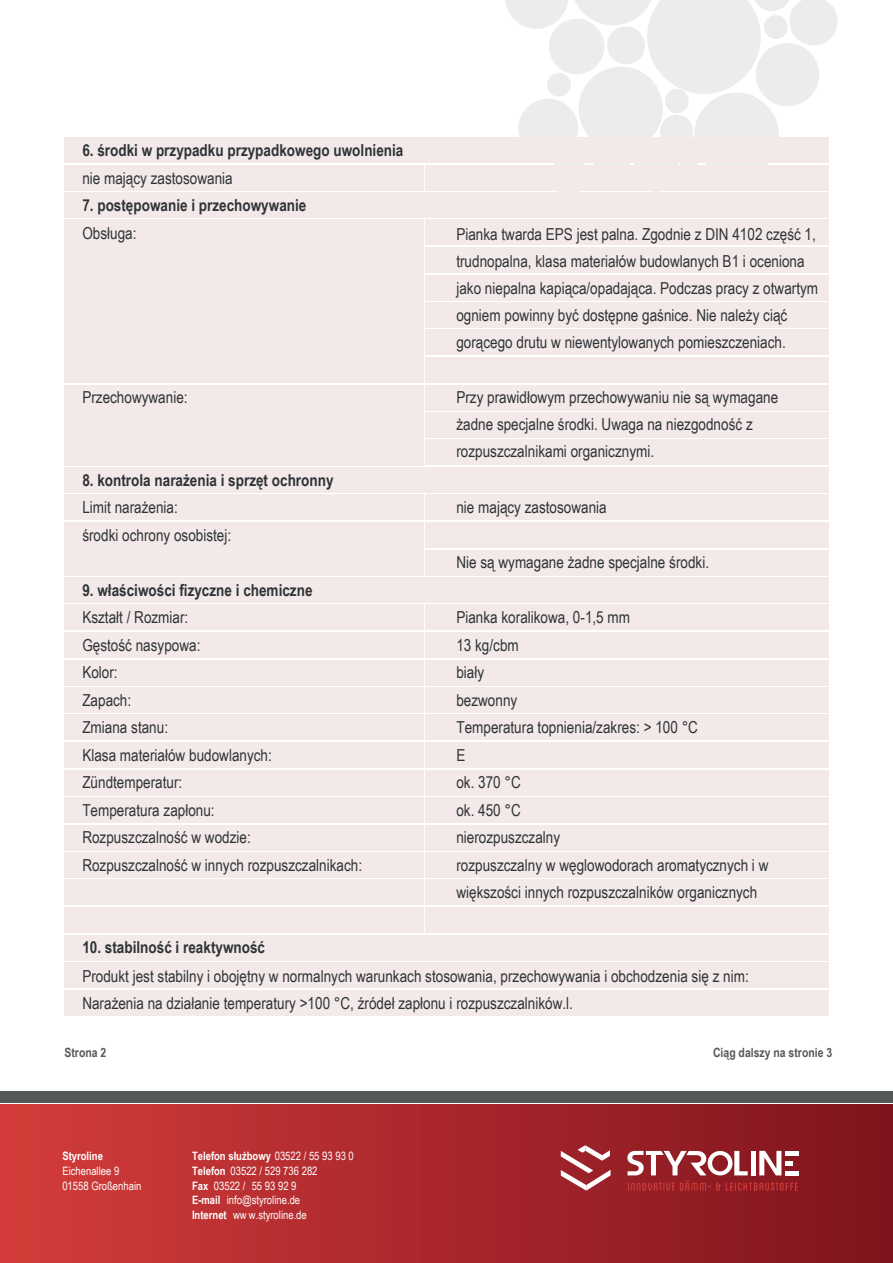
<style>
.page{position:relative;width:893px;height:1263px;background:#fff}
.page>*{position:absolute;margin:0;border:0;box-sizing:border-box;transform-origin:0 0}
.t1{font:16.5px/27px "Arial Narrow";color:#2e3337}
.t2{font:700 16.5px "Arial Narrow";color:#2e3337}
.t3{font:700 12.75px "Arial Narrow";color:#56595a}
.t4{font:11.55px/14.7px "Arial Narrow";color:#fff}
.t5{font:700 11.55px "Arial Narrow";color:#fff}
.s1{font-weight:700}
</style>
<div class="page">
<div style="left:64px;top:522px;width:360px;height:54px;background:#f4e9e9"></div>
<div style="left:64px;top:385px;width:359px;height:80px;background:#f4e9e9"></div>
<div style="left:64px;top:219px;width:360px;height:164px;background:#f4e9e9"></div>
<svg style="left:505px;top:0;width:333px;height:192px"></svg>
<div style="left:64px;top:852px;width:360px;height:26px;background:#f4e9e9"></div>
<div style="left:425px;top:852px;width:404px;height:26px;background:#f4e9e9"></div>
<div style="left:64px;top:879px;width:359px;height:26px;background:#f4e9e9"></div>
<div style="left:425px;top:879px;width:404px;height:26px;background:#f4e9e9"></div>
<div style="left:64px;top:907px;width:359px;height:26px;background:#f4e9e9"></div>
<div style="left:425px;top:907px;width:404px;height:26px;background:#f4e9e9"></div>
<div style="left:64px;top:797px;width:360px;height:26px;background:#f4e9e9"></div>
<div style="left:425px;top:797px;width:404px;height:26px;background:#f4e9e9"></div>
<div style="left:64px;top:825px;width:360px;height:26px;background:#f4e9e9"></div>
<div style="left:425px;top:825px;width:404px;height:26px;background:#f4e9e9"></div>
<div style="left:64px;top:714px;width:360px;height:26px;background:#f4e9e9"></div>
<div style="left:425px;top:714px;width:404px;height:26px;background:#f4e9e9"></div>
<div style="left:64px;top:742px;width:359px;height:26px;background:#f4e9e9"></div>
<div style="left:425px;top:742px;width:404px;height:26px;background:#f4e9e9"></div>
<div style="left:64px;top:770px;width:359px;height:26px;background:#f4e9e9"></div>
<div style="left:425px;top:770px;width:404px;height:26px;background:#f4e9e9"></div>
<div style="left:64px;top:687px;width:360px;height:26px;background:#f4e9e9"></div>
<div style="left:425px;top:687px;width:404px;height:26px;background:#f4e9e9"></div>
<div style="left:64px;top:604px;width:360px;height:26px;background:#f4e9e9"></div>
<div style="left:425px;top:604px;width:404px;height:26px;background:#f4e9e9"></div>
<div style="left:64px;top:632px;width:359px;height:26px;background:#f4e9e9"></div>
<div style="left:425px;top:632px;width:404px;height:26px;background:#f4e9e9"></div>
<div style="left:64px;top:660px;width:359px;height:26px;background:#f4e9e9"></div>
<div style="left:425px;top:660px;width:404px;height:26px;background:#f4e9e9"></div>
<div style="left:425px;top:550px;width:404px;height:26px;background:#f4e9e9"></div>
<div style="left:64px;top:577px;width:765px;height:26px;background:#f4e9e9"></div>
<div style="left:64px;top:467px;width:765px;height:26px;background:#f4e9e9"></div>
<div style="left:64px;top:494px;width:360px;height:26px;background:#f4e9e9"></div>
<div style="left:425px;top:494px;width:404px;height:26px;background:#f4e9e9"></div>
<div style="left:425px;top:522px;width:404px;height:26px;background:#f4e9e9"></div>
<div style="left:425px;top:439px;width:404px;height:26px;background:#f4e9e9"></div>
<div style="left:425px;top:412px;width:404px;height:26px;background:#f4e9e9"></div>
<div style="left:425px;top:330px;width:404px;height:25px;background:#f4e9e9"></div>
<div style="left:425px;top:357px;width:404px;height:26px;background:#f4e9e9"></div>
<div style="left:425px;top:385px;width:404px;height:26px;background:#f4e9e9"></div>
<div style="left:425px;top:275px;width:404px;height:26px;background:#f4e9e9"></div>
<div style="left:425px;top:302px;width:404px;height:26px;background:#f4e9e9"></div>
<div style="left:64px;top:192px;width:765px;height:26px;background:#f4e9e9"></div>
<div style="left:425px;top:219px;width:404px;height:26px;background:#f4e9e9"></div>
<div style="left:425px;top:247px;width:404px;height:26px;background:#f4e9e9"></div>
<div style="left:64px;top:165px;width:360px;height:25px;background:#f4e9e9"></div>
<div style="left:425px;top:165px;width:404px;height:25px;background:#f4e9e9"></div>
<div style="left:64px;top:137px;width:765px;height:26px;background:#f4e9e9"></div>
<div style="left:64px;top:962px;width:765px;height:26px;background:#f4e9e9"></div>
<div style="left:64px;top:990px;width:765px;height:25px;background:#f4e9e9"></div>
<div style="left:64px;top:935px;width:765px;height:25px;background:#f4e9e9"></div>
<div style="left:0;top:1104px;width:893px;height:159px;background:linear-gradient(to right,#d33c3a,#7e131d)"></div>
<div style="left:0;top:1091px;width:893px;height:12px;background:#56595a"></div>
<svg style="left:561px;top:1145px;width:49px;height:45px"></svg>
<svg style="left:627px;top:1151px;width:171px;height:40px"></svg>
<p class="t2" style="left:82px;top:138px;width:323px">6. środki w przypadku przypadkowego uwolnienia</p>
<p class="t1" style="left:82px;top:164px;width:152px">nie mający zastosowania</p>
<p class="t2" style="left:82px;top:193px;width:226px">7. postępowanie i przechowywanie</p>
<p class="t1" style="left:82px;top:219px;width:56px">Obsługa:</p>
<p class="t1" style="left:456px;top:220px;width:363px">Pianka twarda EPS jest palna. Zgodnie z DIN 4102 część 1, trudnopalna, klasa materiałów budowlanych B1 i oceniona jako niepalna kapiąca/opadająca. Podczas pracy z otwartym ogniem powinny być dostępne gaśnice. Nie należy ciąć gorącego drutu w niewentylowanych pomieszczeniach.</p>
<p class="t1" style="left:82px;top:383px;width:107px">Przechowywanie:</p>
<p class="t1" style="left:456px;top:383px;width:323px">Przy prawidłowym przechowywaniu nie są wymagane żadne specjalne środki. Uwaga na niezgodność z rozpuszczalnikami organicznymi.</p>
<p class="t2" style="left:82px;top:467px;width:253px">8. kontrola narażenia i sprzęt ochronny</p>
<p class="t1" style="left:82px;top:493px;width:97px">Limit narażenia:</p>
<p class="t1" style="left:456px;top:493px;width:152px">nie mający zastosowania</p>
<p class="t1" style="left:82px;top:521px;width:150px">środki ochrony osobistej:</p>
<p class="t1" style="left:456px;top:548px;width:254px">Nie są wymagane żadne specjalne środki.</p>
<p class="t2" style="left:82px;top:577px;width:232px">9. właściwości fizyczne i chemiczne</p>
<p class="t1" style="left:82px;top:603px;width:108px">Kształt / Rozmiar:</p>
<p class="t1" style="left:456px;top:603px;width:175px">Pianka koralikowa, 0-1,5 mm</p>
<p class="t1" style="left:82px;top:631px;width:120px">Gęstość nasypowa:</p>
<p class="t1" style="left:456px;top:631px;width:64px">13 kg/cbm</p>
<p class="t1" style="left:82px;top:658px;width:37px">Kolor:</p>
<p class="t1" style="left:456px;top:658px;width:29px">biały</p>
<p class="t1" style="left:82px;top:686px;width:50px">Zapach:</p>
<p class="t1" style="left:456px;top:686px;width:62px">bezwonny</p>
<p class="t1" style="left:82px;top:713px;width:87px">Zmiana stanu:</p>
<p class="t1" style="left:456px;top:713px;width:243px">Temperatura topnienia/zakres: &gt; 100 °C</p>
<p class="t1" style="left:82px;top:741px;width:191px">Klasa materiałów budowlanych:</p>
<p class="t1" style="left:456px;top:741px;width:11px">E</p>
<p class="t1" style="left:82px;top:768px;width:102px">Zündtemperatur:</p>
<p class="t1" style="left:456px;top:768px;width:66px">ok. 370 °C</p>
<p class="t1" style="left:82px;top:796px;width:134px">Temperatura zapłonu:</p>
<p class="t1" style="left:456px;top:796px;width:66px">ok. 450 °C</p>
<p class="t1" style="left:82px;top:823px;width:170px">Rozpuszczalność w wodzie:</p>
<p class="t1" style="left:456px;top:823px;width:105px">nierozpuszczalny</p>
<p class="t1" style="left:82px;top:850px;width:281px">Rozpuszczalność w innych rozpuszczalnikach:</p>
<p class="t1" style="left:456px;top:851px;width:314px">rozpuszczalny w węglowodorach aromatycznych i w większości innych rozpuszczalników organicznych</p>
<p class="t2" style="left:82px;top:935px;width:184px">10. stabilność i reaktywność</p>
<p class="t1" style="left:82px;top:962px;width:668px">Produkt jest stabilny i obojętny w normalnych warunkach stosowania, przechowywania i obchodzenia się z nim:<br>Narażenia na działanie temperatury &gt;100 °C, źródeł zapłonu i rozpuszczalników.l.</p>
<p class="t3" style="left:65px;top:1043px;width:43px">Strona 2</p>
<p class="t3" style="left:713px;top:1043px;width:121px">Ciąg dalszy na stronie 3</p>
<p class="t5" style="left:62px;top:1147px;width:42px">Styroline</p>
<p class="t4" style="left:62px;top:1163px;width:81px">Eichenallee 9<br>01558 Großenhain</p>
<p class="t4" style="left:192px;top:1148px;width:163px"><span class="s1">Telefon służbowy</span> 03522 / 55 93 93 0<br><span class="s1">Telefon</span> 03522 / 529 736 282<br><span class="s1">Fax</span> 03522 / 55 93 92 9<br><span class="s1">E-mail</span> info@styroline.de<br><span class="s1">Internet</span> ww w.styroline.de</p>
</div>
